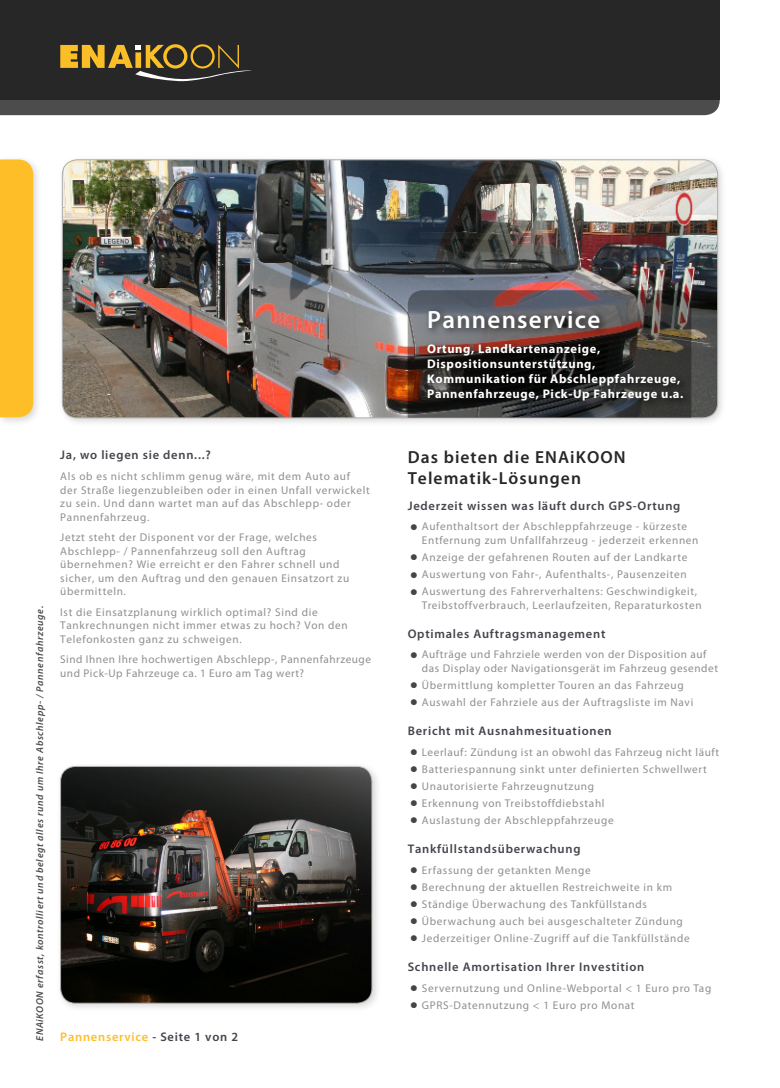
<style>
.page{position:relative;width:780px;height:1088px;background:#fff}
.page>*{position:absolute;margin:0;border:0;box-sizing:border-box;transform-origin:0 0}
.t1{font:600 25px "Myriad Pro";letter-spacing:.05em;color:#fff}
.t2{font:600 17.5px/21px "Myriad Pro";letter-spacing:.06em;color:#282727}
.t3{font:600 12.5px "Myriad Pro";letter-spacing:.06em;color:#43454c}
.t4{font:700 12.5px/15px "Myriad Pro";letter-spacing:.05em;color:#fff}
.t5{font:600 12.5px "Myriad Pro";letter-spacing:.06em;color:#febe27}
.t6{font:11.25px/13.5px "Myriad Pro";letter-spacing:.06em;color:#908f8e}
.t7{font:italic 600 10px "Myriad Pro";letter-spacing:.06em;color:#4c4c4c}
.s1{color:#43454c}
.s2{font-weight:700;font-size:22.5px;color:#43454c}
</style>
<div class="page">
<div style="left:0;top:0;width:719px;height:99px;background:#282727"></div>
<svg style="left:0;top:44px;width:719px;height:71px"></svg>
<div style="left:0;top:155px;width:42px;height:271px;background:#000;opacity:.15"></div>
<div style="left:0;top:159px;width:33px;height:258px;background:#febe27"></div>
<div style="left:58px;top:155px;width:669px;height:272px;background:#000;opacity:.15"></div>
<img style="left:62px;top:160px;width:655px;height:258px">
<img style="left:407px;top:290px;width:284px;height:128px">
<div style="left:422px;top:305px;width:270px;height:106px;background:#000;opacity:.35"></div>
<div style="left:56px;top:762px;width:325px;height:251px;background:#000;opacity:.15"></div>
<img style="left:61px;top:766px;width:311px;height:237px">
<div style="left:60px;top:766px;width:312px;height:237px;border:1px solid #afaead;border-radius:15px"></div>
<p class="t7" style="left:33px;top:1041px;width:436px;rotate:-90deg">ENAiKOON erfasst, kontrolliert und belegt alles rund um Ihre Abschlepp- / Pannenfahrzeuge.</p>
<p class="t3" style="left:60px;top:447px;width:152px">Ja, wo liegen sie denn...?</p>
<p class="t6" style="left:60px;top:469px;width:311px">Als ob es nicht schlimm genug wäre, mit dem Auto auf der Straße liegenzubleiben oder in einen Unfall verwickelt zu sein. Und dann wartet man auf das Abschlepp- oder Pannenfahrzeug.</p>
<p class="t6" style="left:60px;top:530px;width:290px">Jetzt steht der Disponent vor der Frage, welches Abschlepp- / Pannenfahrzeug soll den Auftrag übernehmen? Wie erreicht er den Fahrer schnell und sicher, um den Auftrag und den genauen Einsatzort zu übermitteln.</p>
<p class="t6" style="left:60px;top:605px;width:289px">Ist die Einsatzplanung wirklich optimal? Sind die<br>Tankrechnungen nicht immer etwas zu hoch? Von den<br>Telefonkosten ganz zu schweigen.</p>
<p class="t6" style="left:60px;top:653px;width:312px">Sind Ihnen Ihre hochwertigen Abschlepp-, Pannenfahrzeuge und Pick-Up Fahrzeuge ca. 1 Euro am Tag wert?</p>
<p class="t5" style="left:60px;top:1028px;width:179px">Pannenservice <span class="s1">- Seite 1 von 2</span></p>
<h1 class="t1" style="left:427px;top:303px;width:174px">Pannenservice</h1>
<p class="t4" style="left:427px;top:341px;width:258px">Ortung, Landkartenanzeige, Dispositionsunterstützung, Kommunikation für Abschleppfahrzeuge, Pannenfahrzeuge, Pick-Up Fahrzeuge u.a.</p>
<h2 class="t2" style="left:407px;top:446px;width:219px">Das bieten die ENAiKOON<br>Telematik-Lösungen</h2>
<p class="t3" style="left:407px;top:498px;width:274px">Jederzeit wissen was läuft durch GPS-Ortung</p>
<p class="t6" style="left:422px;top:520px;width:278px;text-indent:-12px"><span class="s2">•</span> Aufenthaltsort der Abschleppfahrzeuge - kürzeste<br>Entfernung zum Unfallfahrzeug - jederzeit erkennen</p>
<p class="t6" style="left:410px;top:550px;width:278px"><span class="s2">•</span> Anzeige der gefahrenen Routen auf der Landkarte</p>
<p class="t6" style="left:410px;top:567px;width:278px"><span class="s2">•</span> Auswertung von Fahr-, Aufenthalts-, Pausenzeiten</p>
<p class="t6" style="left:422px;top:584px;width:281px;text-indent:-12px"><span class="s2">•</span> Auswertung des Fahrerverhaltens: Geschwindigkeit,<br>Treibstoffverbrauch, Leerlaufzeiten, Reparaturkosten</p>
<p class="t3" style="left:407px;top:625px;width:199px">Optimales Auftragsmanagement</p>
<p class="t6" style="left:422px;top:648px;width:298px;text-indent:-12px"><span class="s2">•</span> Aufträge und Fahrziele werden von der Disposition auf das Display oder Navigationsgerät im Fahrzeug gesendet</p>
<p class="t6" style="left:410px;top:678px;width:275px"><span class="s2">•</span> Übermittlung kompletter Touren an das Fahrzeug</p>
<p class="t6" style="left:410px;top:695px;width:284px"><span class="s2">•</span> Auswahl der Fahrziele aus der Auftragsliste im Navi</p>
<p class="t3" style="left:407px;top:723px;width:205px">Bericht mit Ausnahmesituationen</p>
<p class="t6" style="left:410px;top:745px;width:310px"><span class="s2">•</span> Leerlauf: Zündung ist an obwohl das Fahrzeug nicht läuft</p>
<p class="t6" style="left:410px;top:762px;width:298px"><span class="s2">•</span> Batteriespannung sinkt unter definierten Schwellwert</p>
<p class="t6" style="left:410px;top:779px;width:185px"><span class="s2">•</span> Unautorisierte Fahrzeugnutzung</p>
<p class="t6" style="left:410px;top:796px;width:196px"><span class="s2">•</span> Erkennung von Treibstoffdiebstahl</p>
<p class="t6" style="left:410px;top:813px;width:205px"><span class="s2">•</span> Auslastung der Abschleppfahrzeuge</p>
<p class="t3" style="left:407px;top:841px;width:174px">Tankfüllstandsüberwachung</p>
<p class="t6" style="left:410px;top:863px;width:182px"><span class="s2">•</span> Erfassung der getankten Menge</p>
<p class="t6" style="left:410px;top:880px;width:263px"><span class="s2">•</span> Berechnung der aktuellen Restreichweite in km</p>
<p class="t6" style="left:410px;top:897px;width:238px"><span class="s2">•</span> Ständige Überwachung des Tankfüllstands</p>
<p class="t6" style="left:410px;top:914px;width:274px"><span class="s2">•</span> Überwachung auch bei ausgeschalteter Zündung</p>
<p class="t6" style="left:410px;top:931px;width:281px"><span class="s2">•</span> Jederzeitiger Online-Zugriff auf die Tankfüllstände</p>
<p class="t3" style="left:407px;top:959px;width:238px">Schnelle Amortisation Ihrer Investition</p>
<p class="t6" style="left:410px;top:981px;width:302px"><span class="s2">•</span> Servernutzung und Online-Webportal &lt; 1 Euro pro Tag</p>
<p class="t6" style="left:410px;top:998px;width:226px"><span class="s2">•</span> GPRS-Datennutzung &lt; 1 Euro pro Monat</p>
</div>
